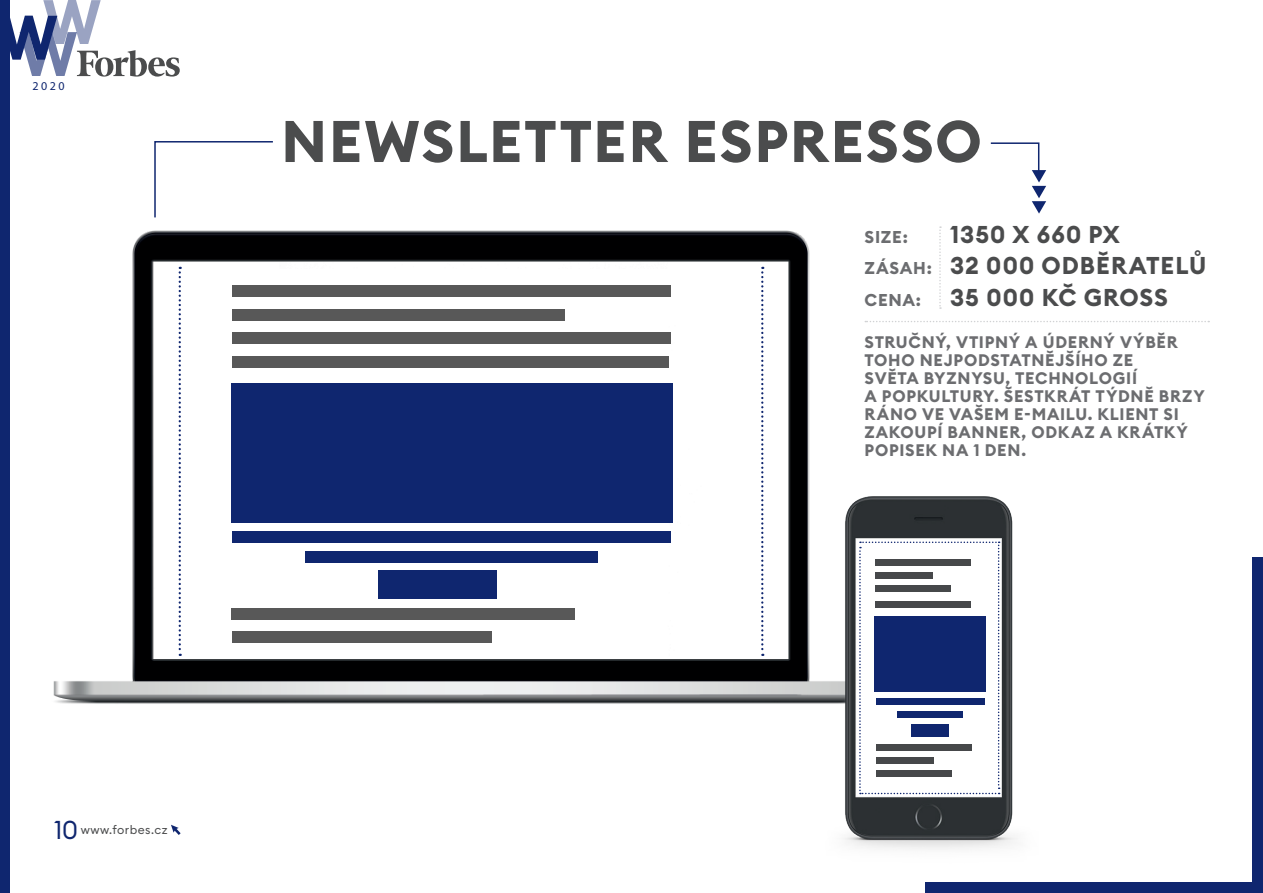
<style>
.page{position:relative;width:1263px;height:893px;background:#fff}
.page>*{position:absolute;margin:0;border:0;box-sizing:border-box;transform-origin:0 0}
.t1{font:700 57.75px "Euclid Circular B";letter-spacing:.03em;color:#4b4c4d}
.vychozi{font:25.5px "Euclid Circular B";color:#0f266f}
.t2{font:700 24px "Euclid Circular B";letter-spacing:.04em;color:#4b4c4d}
.t3{font:700 16.95px "Euclid Circular B";color:#6c6d70}
.t4{font:700 16.5px/18px "Euclid Circular B";letter-spacing:.045em;color:#6c6d70}
.t5{font:12px "Euclid Circular B";letter-spacing:.04em;color:#4b4c4d}
.t6{font:12px "Myriad Pro";color:#0f266f}
.s1{font-size:16.95px;color:#6c6d70}
</style>
<div class="page">
<img style="left:53px;top:230px;width:813px;height:474px">
<div style="left:231px;top:383px;width:442px;height:139px;background:#0f266f"></div>
<svg style="left:154px;top:141px;width:119px;height:77px"></svg>
<svg style="left:939px;top:226px;width:2px;height:83px"></svg>
<svg style="left:865px;top:321px;width:344px;height:1px"></svg>
<svg style="left:990px;top:142px;width:56px;height:72px"></svg>
<svg style="left:9px;top:0;width:171px;height:77px"></svg>
<svg style="left:171px;top:825px;width:10px;height:10px"></svg>
<div style="left:0;top:0;width:9px;height:893px;background:#0f266f"></div>
<div style="left:1252px;top:557px;width:11px;height:336px;background:#0f266f"></div>
<div style="left:926px;top:882px;width:337px;height:11px;background:#0f266f"></div>
<img style="left:826px;top:443px;width:192px;height:450px">
<svg style="left:859px;top:542px;width:141px;height:252px"></svg>
<svg style="left:179px;top:267px;width:2px;height:389px"></svg>
<svg style="left:761px;top:267px;width:2px;height:389px"></svg>
<div style="left:232px;top:309px;width:332px;height:12px;background:#585858"></div>
<div style="left:232px;top:631px;width:260px;height:12px;background:#585858"></div>
<div style="left:232px;top:356px;width:436px;height:12px;background:#585858"></div>
<div style="left:233px;top:531px;width:438px;height:11px;background:#0f266f"></div>
<div style="left:305px;top:551px;width:293px;height:12px;background:#0f266f"></div>
<div style="left:378px;top:570px;width:119px;height:29px;background:#0f266f"></div>
<div style="left:232px;top:332px;width:439px;height:12px;background:#585858"></div>
<div style="left:232px;top:285px;width:439px;height:12px;background:#585858"></div>
<div style="left:232px;top:608px;width:343px;height:12px;background:#585858"></div>
<div style="left:875px;top:572px;width:57px;height:7px;background:#46484a"></div>
<div style="left:898px;top:712px;width:65px;height:6px;background:#0f266f"></div>
<div style="left:911px;top:724px;width:38px;height:12px;background:#0f266f"></div>
<div style="left:876px;top:757px;width:57px;height:7px;background:#46484a"></div>
<div style="left:875px;top:585px;width:76px;height:7px;background:#46484a"></div>
<div style="left:876px;top:770px;width:76px;height:7px;background:#46484a"></div>
<div style="left:875px;top:559px;width:95px;height:7px;background:#46484a"></div>
<div style="left:875px;top:601px;width:95px;height:7px;background:#46484a"></div>
<div style="left:876px;top:698px;width:108px;height:7px;background:#0f266f"></div>
<div style="left:876px;top:744px;width:95px;height:7px;background:#46484a"></div>
<p class="t6" style="left:33px;top:79px;width:34px">2020</p>
<p class="t1" style="left:281px;top:104px;width:702px">NEWSLETTER ESPRESSO</p>
<p class="t3" style="left:864px;top:226px;width:45px">SIZE:</p>
<p class="t2" style="left:950px;top:218px;width:171px">1350 X 660 PX</p>
<p class="t2" style="left:864px;top:250px;width:343px"><span class="s1">ZÁSAH:</span> 32 000 ODBĚRATELŮ</p>
<p class="t2" style="left:864px;top:281px;width:305px"><span class="s1">CENA:</span> 35 000 KČ GROSS</p>
<p class="t4" style="left:864px;top:333px;width:342px">STRUČNÝ, VTIPNÝ A ÚDERNÝ VÝBĚR<br>TOHO NEJPODSTATNĚJŠÍHO ZE<br>SVĚTA BYZNYSU, TECHNOLOGIÍ<br>A POPKULTURY. ŠESTKRÁT TÝDNĚ BRZY<br>RÁNO VE VAŠEM E-MAILU. KLIENT SI<br>ZAKOUPÍ BANNER, ODKAZ A KRÁTKÝ<br>POPISEK NA 1 DEN.</p>
<p class="vychozi" style="left:54px;top:814px;width:26px">10</p>
<p class="t5" style="left:81px;top:822px;width:88px">www.forbes.cz</p>
</div>
